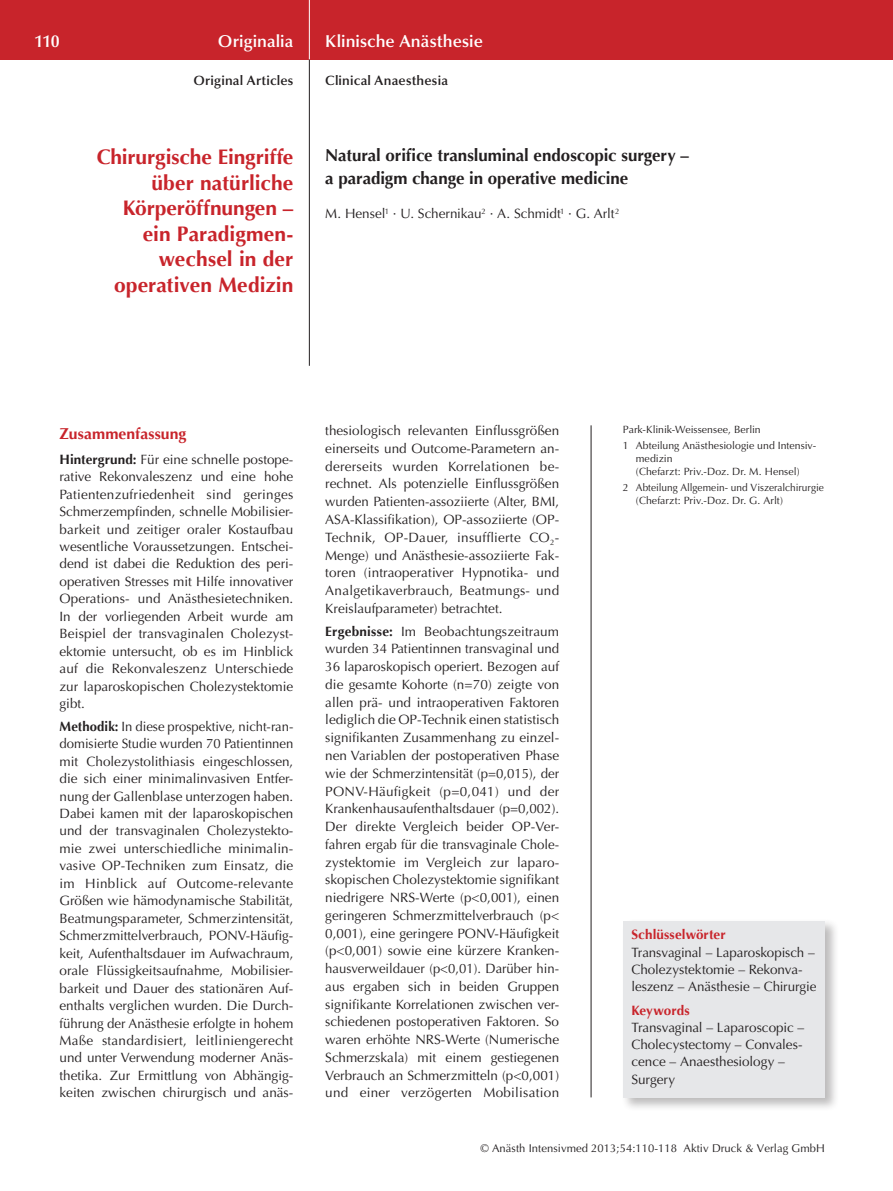
<style>
.page{position:relative;width:893px;height:1191px;background:#fff}
.page>*{position:absolute;margin:0;border:0;box-sizing:border-box;transform-origin:0 0}
.t1{font:700 21px/25.5px "Optima";color:#c8242b;text-align:right}
.t2{font:700 17.25px/22.5px "Optima";letter-spacing:-.005em;color:#231f20}
.t3{font:600 17.25px "Optima";color:#fff}
.t4{font:700 15.75px "Optima";letter-spacing:.005em;color:#c8242b}
.t5{font:13.5px/17.7px "Optima";color:#231f20}
.t6{font:600 13.5px "Optima";letter-spacing:.015em;color:#231f20}
.t7{font:700 13.5px "Optima";letter-spacing:.005em;color:#c8242b}
.t8{font:11.25px "Optima";letter-spacing:.005em;color:#231f20}
.t9{font:10.5px/12.8px "Optima";color:#231f20}
.s1{font-weight:700}
</style>
<div class="page">
<div style="left:0;top:0;width:893px;height:60px;background:#c8242b"></div>
<hr style="left:309px;top:0;width:1px;height:60px;background:#fff">
<hr style="left:309px;top:60px;width:1px;height:306px;background:#231f20">
<hr style="left:591px;top:425px;width:1px;height:672px;background:#231f20">
<div style="left:621px;top:918px;width:218px;height:193px;background:#231f20;opacity:.3"></div>
<div style="left:623px;top:921px;width:202px;height:176px;background:#e6e7e9"></div>
<p class="t3" style="left:34px;top:31px;width:27px">110</p>
<p class="t3" style="left:218px;top:31px;width:77px">Originalia</p>
<p class="t3" style="left:325px;top:31px;width:159px">Klinische Anästhesie</p>
<p class="t6" style="left:194px;top:73px;width:101px">Original Articles</p>
<p class="t6" style="left:325px;top:73px;width:124px">Clinical Anaesthesia</p>
<h1 class="t1" style="left:97px;top:145px;width:198px">Chirurgische Eingriffe über natürliche<br>Körperöffnungen – ein Paradigmen&shy;wechsel in der operativen Medizin</h1>
<p class="t2" style="left:325px;top:145px;width:365px">Natural orifice transluminal endoscopic surgery – a paradigm change in operative medicine</p>
<p class="t5" style="left:325px;top:205px;width:296px">M. Hensel<sup>1</sup> · U. Schernikau<sup>2</sup> · A. Schmidt<sup>1</sup> · G. Arlt<sup>2</sup></p>
<p class="t4" style="left:60px;top:424px;width:128px">Zusammenfassung</p>
<p class="t5" style="left:60px;top:450px;width:235px;text-align:justify"><span class="s1">Hintergrund:</span> Für eine schnelle postope&shy;rative Rekonvaleszenz und eine hohe Patientenzufriedenheit sind geringes Schmerzempfinden, schnelle Mobilisier&shy;barkeit und zeitiger oraler Kostaufbau wesentliche Voraussetzungen. Entschei&shy;dend ist dabei die Reduktion des peri&shy;operativen Stresses mit Hilfe innovativer Operations- und Anästhesietechniken.<br>In der vorliegenden Arbeit wurde am Beispiel der transvaginalen Cholezyst&shy;ektomie untersucht, ob es im Hinblick auf die Rekonvaleszenz Unterschiede zur laparoskopischen Cholezystektomie gibt.</p>
<p class="t5" style="left:60px;top:717px;width:235px"><span class="s1">Methodik:</span> In diese prospektive, nicht-ran-‑ domisierte Studie wurden 70 Patientinnen mit Cholezystolithiasis eingeschlossen, die sich einer minimalinvasiven Entfer&shy;nung der Gallenblase unterzogen haben.<br>Dabei kamen mit der laparoskopischen und der transvaginalen Cholezystekto&shy;mie zwei unterschiedliche minimalin&shy;vasive OP-Techniken zum Einsatz, die im Hinblick auf Outcome-relevante Größen wie hämodynamische Stabilität, Beatmungsparameter, Schmerzintensität, Schmerzmittelverbrauch, PONV-Häufig&shy;keit, Aufenthaltsdauer im Aufwachraum, orale Flüssigkeitsaufnahme, Mobilisier&shy;barkeit und Dauer des stationären Auf-‑ enthalts verglichen wurden. Die Durch&shy;führung der Anästhesie erfolgte in hohem Maße standardisiert, leitliniengerecht und unter Verwendung moderner Anäs&shy;thetika. Zur Ermittlung von Abhängig&shy;keiten zwischen chirurgisch und anäs-</p>
<p class="t5" style="left:325px;top:422px;width:235px">thesiologisch relevanten Einflussgrößen einerseits und Outcome-Parametern an-‑ dererseits wurden Korrelationen be&shy;rechnet. Als potenzielle Einflussgrößen wurden Patienten-assoziierte (Alter, BMI, ASA-Klassifikation), OP-assoziierte (OP-Technik, OP-Dauer, insufflierte CO<sub>2</sub>- Menge) und Anästhesie-assoziierte Fak&shy;toren (intraoperativer Hypnotika- und Analgetikaverbrauch, Beatmungs- und Kreislaufparameter) betrachtet.</p>
<p class="t5" style="left:325px;top:622px;width:235px"><span class="s1">Ergebnisse:</span> Im Beobachtungszeitraum wurden 34 Patientinnen transvaginal und 36 laparoskopisch operiert. Bezogen auf die gesamte Kohorte (n=70) zeigte von allen prä- und intraoperativen Faktoren lediglich die OP-Technik einen statistisch signifikanten Zusammenhang zu einzel&shy;nen Variablen der postoperativen Phase wie der Schmerzintensität (p=0,015), der PONV-Häufigkeit (p=0,041) und der Krankenhausaufenthaltsdauer (p=0,002).<br>Der direkte Vergleich beider OP-Ver&shy;fahren ergab für die transvaginale Chole&shy;zystektomie im Vergleich zur laparo&shy;skopischen Cholezystektomie signifikant niedrigere NRS-Werte (p&lt;0,001), einen geringeren Schmerzmittelverbrauch (p&lt; 0,001), eine geringere PONV-Häufigkeit (p&lt;0,001) sowie eine kürzere Kranken&shy;hausverweildauer (p&lt;0,01). Darüber hin-‑ aus ergaben sich in beiden Gruppen signifikante Korrelationen zwischen ver&shy;schiedenen postoperativen Faktoren. So waren erhöhte NRS-Werte (Numerische Schmerzskala) mit einem gestiegenen Verbrauch an Schmerzmitteln (p&lt;0,001) und einer verzögerten Mobilisation</p>
<p class="t9" style="left:623px;top:421px;width:195px;line-height:16.2px">Park-Klinik-Weissensee, Berlin<br>1 Abteilung Anästhesiologie und Intensiv-</p>
<p class="t9" style="left:636px;top:452px;width:165px">medizin<br>(Chefarzt: Priv.-Doz. Dr. M. Hensel)</p>
<p class="t9" style="left:636px;top:481px;width:190px;text-indent:-13px">2 Abteilung Allgemein- und Viszeralchirurgie (Chefarzt: Priv.-Doz. Dr. G. Arlt)</p>
<p class="t7" style="left:631px;top:926px;width:96px">Schlüsselwörter</p>
<p class="t5" style="left:631px;top:943px;width:186px;line-height:17.2px">Transvaginal – Laparoskopisch –<br>Cholezystektomie – Rekonva&shy;leszenz – Anästhesie – Chirurgie</p>
<p class="t7" style="left:631px;top:1002px;width:60px">Keywords</p>
<p class="t5" style="left:631px;top:1019px;width:174px;line-height:17.2px">Transvaginal – Laparoscopic –<br>Cholecystectomy – Convales&shy;cence – Anaesthesiology –<br>Surgery</p>
<p class="t8" style="left:480px;top:1142px;width:346px">© Anästh Intensivmed 2013;54:110-118 Aktiv Druck &amp; Verlag GmbH</p>
</div>
